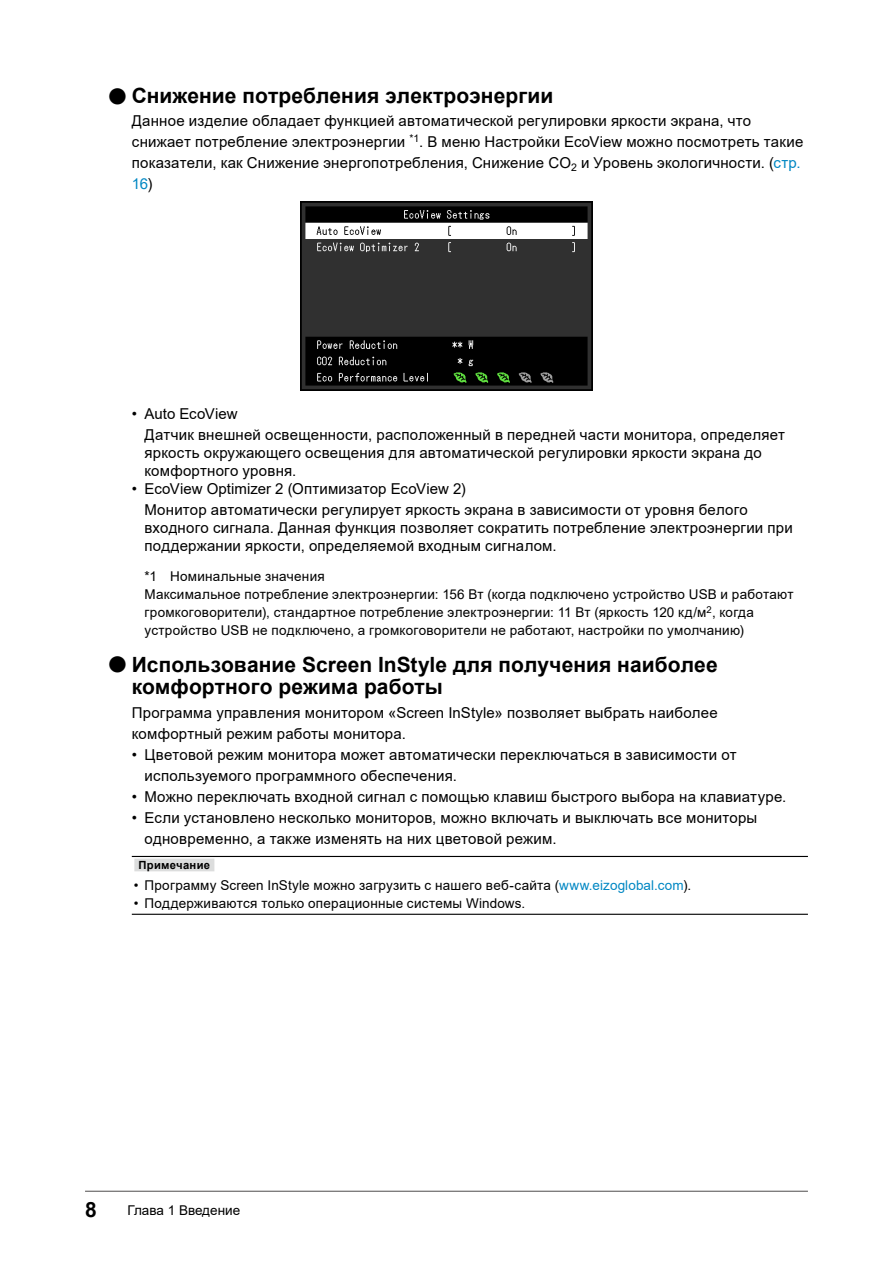
<style>
.page{position:relative;width:893px;height:1263px;background:#fff}
.page>*{position:absolute;margin:0;border:0;box-sizing:border-box;transform-origin:0 0}
.t1{font:700 21px/22.5px "Arial";letter-spacing:.005em;color:#000}
.t2{font:15px/21px "Arial";letter-spacing:.015em;color:#000}
.t3{font:13.5px/18px "Arial";letter-spacing:.02em;color:#000}
.t4{font:13.5px "Arial";color:#000}
.t5{font:700 11.25px "Arial";letter-spacing:.025em;color:#000}
.s1{font-size:37.8px}
.s2{color:#0087c3}
</style>
<div class="page">
<img style="left:301px;top:202px;width:291px;height:189px">
<hr style="left:132px;top:856px;width:676px;height:1px;background:#000">
<hr style="left:132px;top:914px;width:676px;height:1px;background:#000">
<div style="left:134px;top:858px;width:80px;height:13px;background:#dcdddd"></div>
<hr style="left:85px;top:1191px;width:723px;height:1px;background:#595757">
<h1 class="t1" style="left:106px;top:85px;width:448px"><span class="s1">●</span>Снижение потребления электроэнергии</h1>
<p class="t2" style="left:132px;top:111px;width:673px">Данное изделие обладает функцией автоматической регулировки яркости экрана, что снижает потребление электроэнергии <sup>*1</sup>. В меню Настройки EcoView можно посмотреть такие показатели, как Снижение энергопотребления, Снижение CO<sub>2</sub> и Уровень экологичности. (<span class="s2">стр.<br>16</span>)</p>
<p class="t2" style="left:145px;top:403px;width:642px;text-indent:-13px">• Auto EcoView<br>Датчик внешней освещенности, расположенный в передней части монитора, определяет</p>
<p class="t2" style="left:145px;top:444px;width:619px;line-height:18px">яркость окружающего освещения для автоматической регулировки яркости экрана до комфортного уровня.</p>
<p class="t2" style="left:145px;top:478px;width:605px;text-indent:-13px">• EcoView Optimizer 2 (Оптимизатор EcoView 2)<br>Монитор автоматически регулирует яркость экрана в зависимости от уровня белого</p>
<p class="t2" style="left:145px;top:519px;width:650px;line-height:18px">входного сигнала. Данная функция позволяет сократить потребление электроэнергии при поддержании яркости, определяемой входным сигналом.</p>
<p class="t3" style="left:145px;top:568px;width:651px">*1 Номинальные значения<br>Максимальное потребление электроэнергии: 156 Вт (когда подключено устройство USB и работают громкоговорители), стандартное потребление электроэнергии: 11 Вт (яркость 120 кд/м<sup>2</sup>, когда устройство USB не подключено, а громкоговорители не работают, настройки по умолчанию)</p>
<h1 class="t1" style="left:132px;top:653px;width:587px;text-indent:-26px"><span class="s1">●</span>Использование Screen InStyle для получения наиболее комфортного режима работы</h1>
<p class="t2" style="left:132px;top:702px;width:587px">Программа управления монитором «Screen InStyle» позволяет выбрать наиболее комфортный режим работы монитора.</p>
<p class="t2" style="left:145px;top:744px;width:594px;text-indent:-13px">• Цветовой режим монитора может автоматически переключаться в зависимости от используемого программного обеспечения.</p>
<p class="t2" style="left:132px;top:786px;width:656px">• Можно переключать входной сигнал с помощью клавиш быстрого выбора на клавиатуре.</p>
<p class="t2" style="left:145px;top:807px;width:614px;text-indent:-13px">• Если установлено несколько мониторов, можно включать и выключать все мониторы одновременно, а также изменять на них цветовой режим.</p>
<p class="t5" style="left:139px;top:857px;width:73px">Примечание</p>
<p class="t3" style="left:134px;top:876px;width:559px">• Программу Screen InStyle можно загрузить с нашего веб-сайта (<span class="s2">www.eizoglobal.com</span>).</p>
<p class="t3" style="left:134px;top:894px;width:393px">• Поддерживаются только операционные системы Windows.</p>
<h1 class="t1" style="left:85px;top:1199px;width:13px">8</h1>
<p class="t4" style="left:128px;top:1201px;width:114px">Глава 1 Введение</p>
</div>
